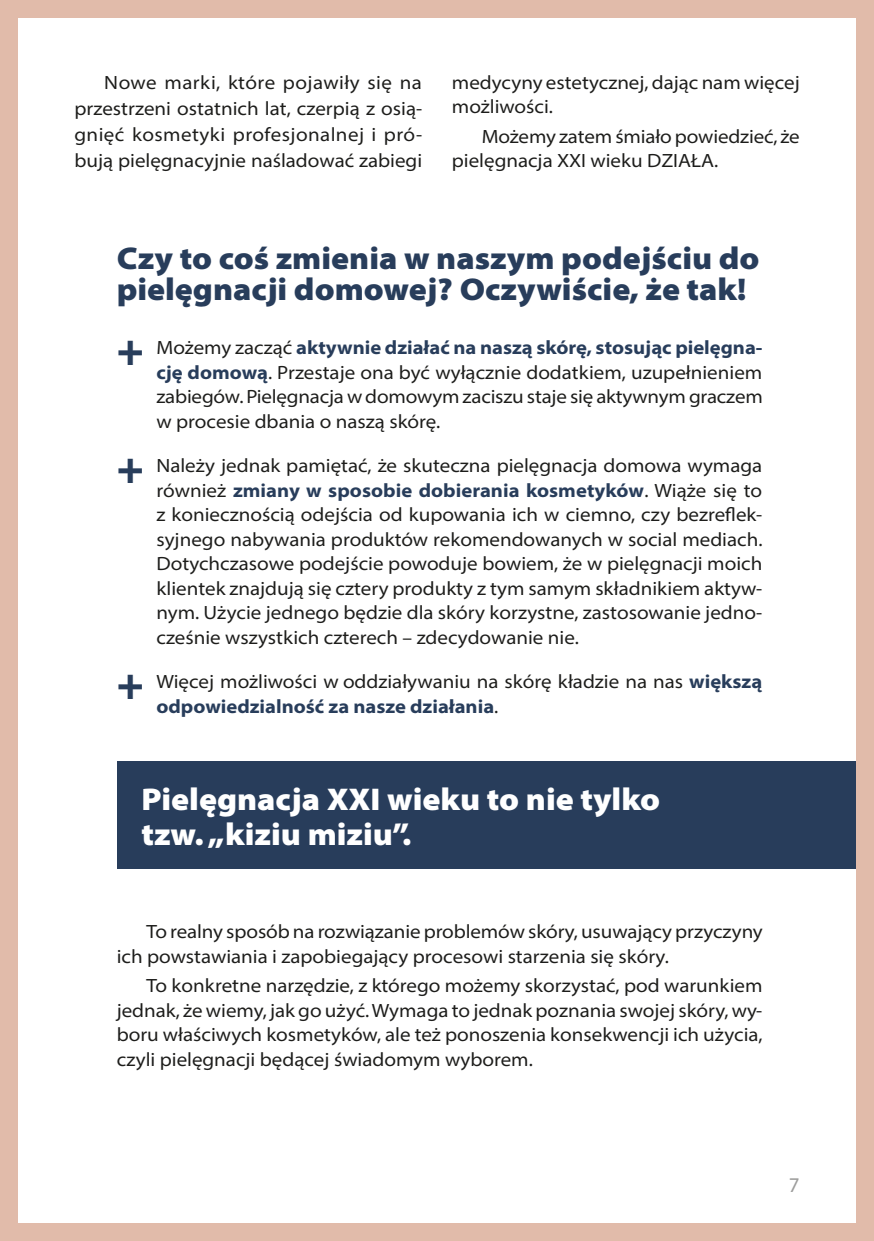
<style>
.page{position:relative;width:874px;height:1241px;background:#fff}
.page>*{position:absolute;margin:0;border:0;box-sizing:border-box;transform-origin:0 0}
.t1{font:900 45.5px "Myriad Pro";color:#283d5b}
.t2{font:900 semi-expanded 31.5px/31.5px "Myriad Pro";color:#283d5b}
.t3{font:900 semi-expanded 31.5px/35px "Myriad Pro";color:#fff}
.t4{font:21px "Myriad Pro";color:#9d9d9c}
.t5{font:semi-expanded 19.25px/24.5px "Myriad Pro";color:#1d1d1b;text-align:justify}
.s1{font-weight:700;color:#283d5b}
</style>
<div class="page">
<div style="left:0;top:0;width:17px;height:1240px;background:#e1bbaa"></div>
<div style="left:0;top:0;width:873px;height:17px;background:#e1bbaa"></div>
<div style="left:0;top:1223px;width:873px;height:17px;background:#e1bbaa"></div>
<div style="left:117px;top:761px;width:756px;height:107px;background:#283d5b"></div>
<div style="left:856px;top:0;width:17px;height:1240px;background:#e1bbaa"></div>
<p class="t5" style="left:74px;top:69px;width:349px;line-height:26.1px;text-indent:30px">Nowe marki, które pojawiły się na przestrzeni ostatnich lat, czerpią z osią&shy;gnięć kosmetyki profesjonalnej i pró&shy;bują pielęgnacyjnie naśladować zabiegi</p>
<p class="t5" style="left:451px;top:70px;width:349px">medycyny estetycznej, dając nam więcej możliwości.</p>
<p class="t5" style="left:451px;top:124px;width:349px;text-indent:30px">Możemy zatem śmiało powiedzieć, że pielęgnacja XXI wieku DZIAŁA.</p>
<h2 class="t2" style="left:117px;top:241px;width:644px">Czy to coś zmienia w naszym podejściu do pielęgnacji domowej? Oczywiście, że tak!</h2>
<h1 class="t1" style="left:117px;top:319px;width:29px">+</h1>
<p class="t5" style="left:156px;top:335px;width:607px">Możemy zacząć <span class="s1">aktywnie działać na naszą skórę, stosując pielęgna&shy;cję domową</span>. Przestaje ona być wyłącznie dodatkiem, uzupełnieniem zabiegów. Pielęgnacja w domowym zaciszu staje się aktywnym graczem w procesie dbania o naszą skórę.</p>
<h1 class="t1" style="left:117px;top:437px;width:29px">+</h1>
<p class="t5" style="left:156px;top:453px;width:607px">Należy jednak pamiętać, że skuteczna pielęgnacja domowa wymaga również <span class="s1">zmiany w sposobie dobierania kosmetyków</span>. Wiąże się to z koniecznością odejścia od kupowania ich w ciemno, czy bezreflek&shy;syjnego nabywania produktów rekomendowanych w social mediach.<br>Dotychczasowe podejście powoduje bowiem, że w pielęgnacji moich klientek znajdują się cztery produkty z tym samym składnikiem aktyw&shy;nym. Użycie jednego będzie dla skóry korzystne, zastosowanie jedno&shy;cześnie wszystkich czterech – zdecydowanie nie.</p>
<h1 class="t1" style="left:117px;top:653px;width:29px">+</h1>
<p class="t5" style="left:156px;top:669px;width:607px">Więcej możliwości w oddziaływaniu na skórę kładzie na nas <span class="s1">większą odpowiedzialność za nasze działania</span>.</p>
<h2 class="t3" style="left:141px;top:780px;width:520px">Pielęgnacja XXI wieku to nie tylko tzw.„kiziu miziu”.</h2>
<p class="t5" style="left:117px;top:919px;width:647px;text-indent:30px">To realny sposób na rozwiązanie problemów skóry, usuwający przyczyny ich powstawiania i zapobiegający procesowi starzenia się skóry.</p>
<p class="t5" style="left:117px;top:973px;width:647px;text-indent:30px">To konkretne narzędzie, z którego możemy skorzystać, pod warunkiem jednak, że wiemy, jak go użyć.Wymaga to jednak poznania swojej skóry, wy&shy;boru właściwych kosmetyków, ale też ponoszenia konsekwencji ich użycia, czyli pielęgnacji będącej świadomym wyborem.</p>
<p class="t4" style="left:788px;top:1171px;width:12px">7</p>
</div>
